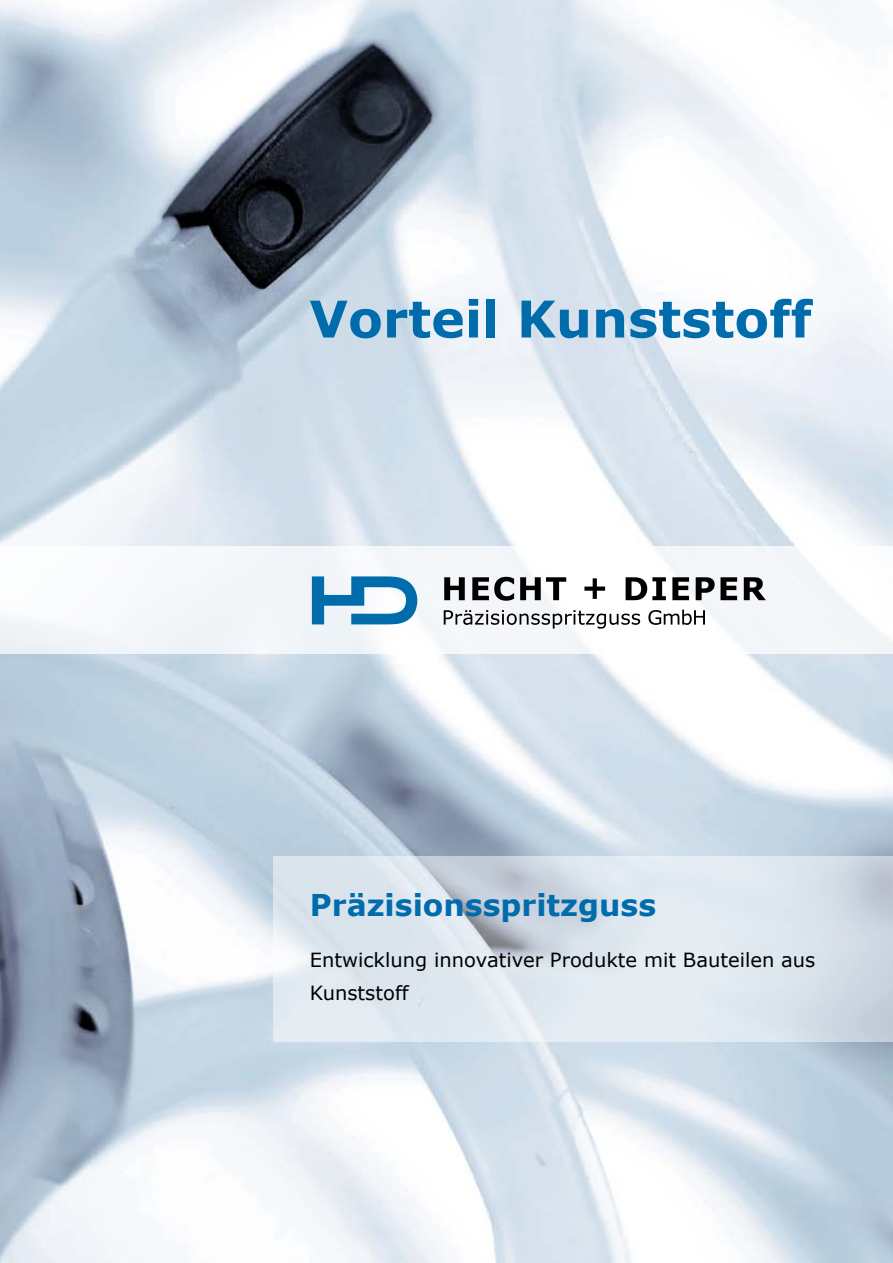
<style>
.page{position:relative;width:893px;height:1263px;background:#fff}
.page>*{position:absolute;margin:0;border:0;box-sizing:border-box;transform-origin:0 0}
.t1{font:700 50.7px "Verdana";color:#006cac}
.t2{font:700 30px "Verdana";color:#006cac}
.t3{font:19.5px/33.3px "Verdana";color:#000}
</style>
<div class="page">
<img style="left:0;top:0;width:893px;height:1263px">
<div style="left:0;top:546px;width:893px;height:107px;background:#f4f7fa"></div>
<svg style="left:274px;top:856px;width:619px;height:186px;background:#dae3ea"></svg>
<svg style="left:312px;top:576px;width:105px;height:48px"></svg>
<svg style="left:444px;top:577px;width:122px;height:24px"></svg>
<svg style="left:584px;top:578px;width:21px;height:21px"></svg>
<svg style="left:626px;top:577px;width:140px;height:23px"></svg>
<svg style="left:444px;top:610px;width:196px;height:19px"></svg>
<svg style="left:648px;top:610px;width:57px;height:15px"></svg>
<h1 class="t1" style="left:309px;top:283px;width:504px">Vorteil Kunststoff</h1>
<h2 class="t2" style="left:310px;top:884px;width:348px">Präzisionsspritzguss</h2>
<p class="t3" style="left:310px;top:943px;width:507px">Entwicklung innovativer Produkte mit Bauteilen aus<br>Kunststoff</p>
</div>
